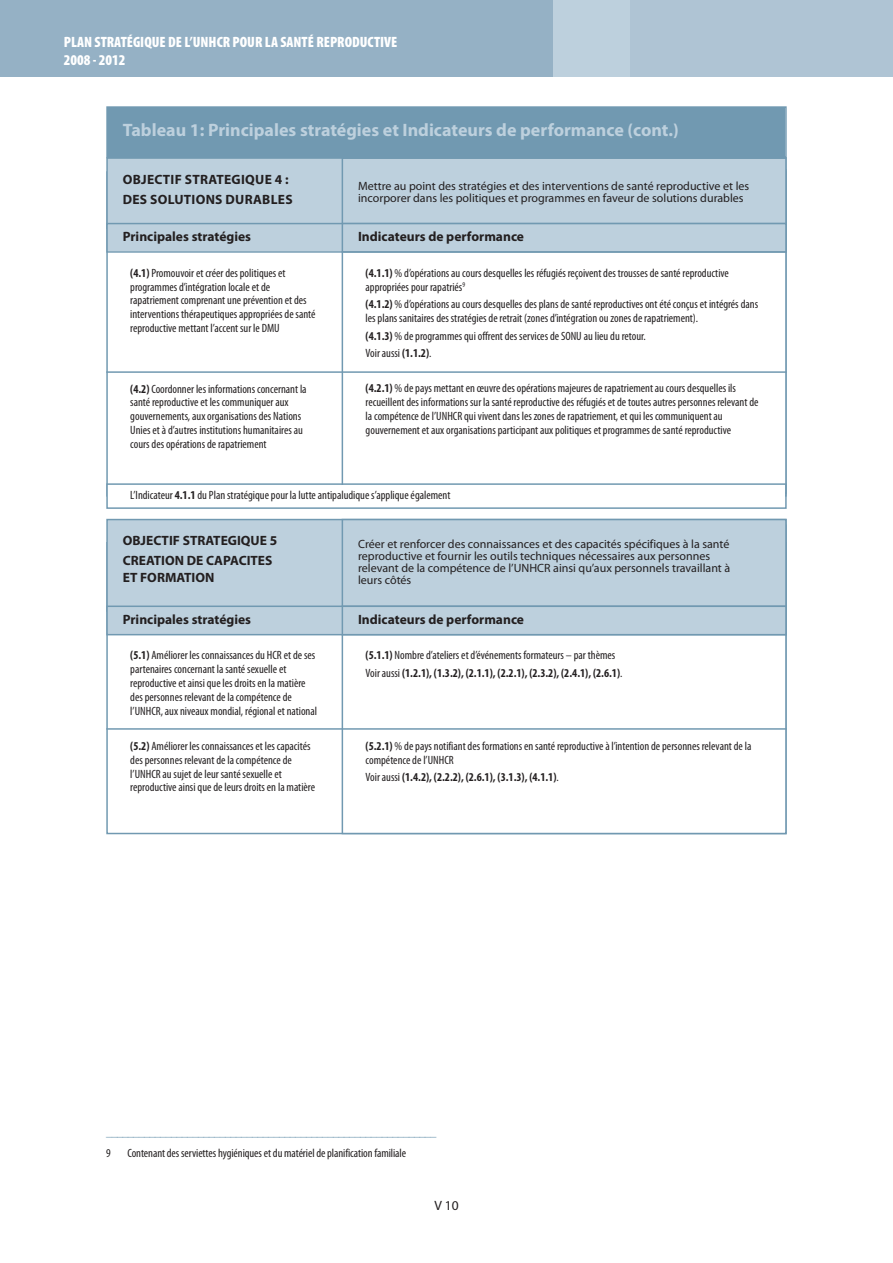
<style>
.page{position:relative;width:893px;height:1263px;background:#fff}
.page>*{position:absolute;margin:0;border:0;box-sizing:border-box;transform-origin:0 0}
.t1{font:700 18px "Myriad Pro";color:#bdd0dd}
.t2{font:900 condensed 15px/18px "Myriad Pro";color:#fff}
.t3{font:700 13.5px/20px "Myriad Pro";color:#231f20}
.t4{font:700 13.5px/20px "Myriad Pro";letter-spacing:.02em;color:#231f20}
.t5{font:13.5px "Myriad";color:#231f20}
.t6{font:condensed 12px/13.8px "Myriad Pro";color:#231f20}
.t7{font:12px/12px "Myriad Pro";color:#231f20}
.t8{font:700 condensed 12px/17.7px "Myriad Pro";color:#231f20}
.t9{font:condensed 12px "Myriad Pro";color:#7199b1}
.s1{font-weight:700}
.s2{font-weight:400}
</style>
<div class="page">
<div style="left:0;top:0;width:893px;height:77px;background:#afc4d4"></div>
<div style="left:0;top:0;width:553px;height:77px;background:#95b1c5"></div>
<div style="left:553px;top:0;width:76px;height:77px;background:#bdd0dd"></div>
<div style="left:108px;top:159px;width:677px;height:69px;background:#bdd0dd"></div>
<div style="left:342px;top:157px;width:445px;height:72px;border:2px solid #7199b1"></div>
<div style="left:108px;top:224px;width:677px;height:27px;background:#bdd0dd"></div>
<div style="left:106px;top:223px;width:681px;height:30px;border:2px solid #7199b1"></div>
<div style="left:342px;top:223px;width:445px;height:30px;border:2px solid #7199b1"></div>
<div style="left:106px;top:483px;width:681px;height:26px;border:2px solid #7199b1"></div>
<hr style="left:106px;top:371px;width:681px;height:2px;background:#7199b1">
<div style="left:108px;top:520px;width:677px;height:90px;background:#bdd0dd"></div>
<div style="left:342px;top:519px;width:445px;height:93px;border:2px solid #7199b1"></div>
<div style="left:108px;top:607px;width:677px;height:27px;background:#bdd0dd"></div>
<div style="left:106px;top:605px;width:681px;height:30px;border:2px solid #7199b1"></div>
<div style="left:342px;top:605px;width:445px;height:30px;border:2px solid #7199b1"></div>
<hr style="left:106px;top:728px;width:681px;height:2px;background:#7199b1">
<div style="left:108px;top:108px;width:677px;height:49px;background:#7199b1"></div>
<div style="left:106px;top:106px;width:681px;height:52px;border:2px solid #7199b1"></div>
<p class="t2" style="left:64px;top:35px;width:335px">PLAN STRATÉGIQUE DE L’UNHCR POUR LA SANTÉ REPRODUCTIVE<br>2008 - 2012</p>
<h1 class="t1" style="left:123px;top:124px;width:557px">tableau 1: principales stratégies et indicateurs de performance (cont.)</h1>
<p class="t4" style="left:123px;top:171px;width:171px">Objectif strategique 4 : des sOlutiOns durables</p>
<p class="t7" style="left:358px;top:181px;width:393px">Mettre au point des stratégies et des interventions de santé reproductive et les incorporer dans les politiques et programmes en faveur de solutions durables</p>
<p class="t3" style="left:123px;top:228px;width:130px">principales stratégies</p>
<p class="t3" style="left:358px;top:228px;width:167px">indicateurs de performance</p>
<p class="t6" style="left:130px;top:267px;width:187px"><span class="s1">(4.1)</span> Promouvoir et créer des politiques et programmes d’intégration locale et de rapatriement comprenant une prévention et des interventions thérapeutiques appropriées de santé reproductive mettant l’accent sur le DMU</p>
<p class="t6" style="left:130px;top:383px;width:178px"><span class="s1">(4.2)</span> Coordonner les informations concernant la santé reproductive et les communiquer aux gouvernements, aux organisations des Nations Unies et à d’autres institutions humanitaires au cours des opérations de rapatriement</p>
<p class="t6" style="left:366px;top:267px;width:365px"><span class="s1">(4.1.1)</span> % d’opérations au cours desquelles les réfugiés reçoivent des trousses de santé reproductive appropriées pour rapatriés<sup>9</sup></p>
<p class="t6" style="left:366px;top:298px;width:394px"><span class="s1">(4.1.2)</span> % d’opérations au cours desquelles des plans de santé reproductives ont été conçus et intégrés dans les plans sanitaires des stratégies de retrait (zones d’intégration ou zones de rapatriement).</p>
<p class="t6" style="left:366px;top:328px;width:282px;line-height:17.7px"><span class="s1">(4.1.3)</span> % de programmes qui offrent des services de SONU au lieu du retour.<br>Voir aussi <span class="s1">(1.1.2)</span>.</p>
<p class="t6" style="left:366px;top:383px;width:394px"><span class="s1">(4.2.1)</span> % de pays mettant en œuvre des opérations majeures de rapatriement au cours desquelles ils recueillent des informations sur la santé reproductive des réfugiés et de toutes autres personnes relevant de la compétence de l’UNHCR qui vivent dans les zones de rapatriement, et qui les communiquent au gouvernement et aux organisations participant aux politiques et programmes de santé reproductive</p>
<p class="t6" style="left:130px;top:489px;width:322px">L’Indicateur <span class="s1">4.1.1</span> du Plan stratégique pour la lutte antipaludique s’applique également</p>
<p class="t3" style="left:123px;top:532px;width:156px">Objectif strategique 5 creatiOn de capacites</p>
<p class="t3" style="left:123px;top:568px;width:93px">et fOrmatiOn</p>
<p class="t7" style="left:358px;top:539px;width:374px">Créer et renforcer des connaissances et des capacités spécifiques à la santé reproductive et fournir les outils techniques nécessaires aux personnes relevant de la compétence de l’UNHCR ainsi qu’aux personnels travaillant à leurs côtés</p>
<p class="t3" style="left:123px;top:610px;width:130px">principales stratégies</p>
<p class="t3" style="left:358px;top:610px;width:167px">indicateurs de performance</p>
<p class="t6" style="left:130px;top:649px;width:188px"><span class="s1">(5.1)</span> Améliorer les connaissances du HCR et de ses partenaires concernant la santé sexuelle et reproductive et ainsi que les droits en la matière des personnes relevant de la compétence de l’UNHCR, aux niveaux mondial, régional et national</p>
<p class="t6" style="left:130px;top:740px;width:186px"><span class="s1">(5.2)</span> Améliorer les connaissances et les capacités des personnes relevant de la compétence de l’UNHCR au sujet de leur santé sexuelle et reproductive ainsi que de leurs droits en la matière</p>
<p class="t8" style="left:366px;top:648px;width:258px">(5.1.1) <span class="s2">Nombre d’ateliers et d’événements formateurs – par thèmes<br>Voir aussi</span> (1.2.1), (1.3.2), (2.1.1), (2.2.1), (2.3.2), (2.4.1), (2.6.1)<span class="s2">.</span></p>
<p class="t6" style="left:366px;top:740px;width:387px"><span class="s1">(5.2.1)</span> % de pays notifiant des formations en santé reproductive à l’intention de personnes relevant de la compétence de l’UNHCR</p>
<p class="t8" style="left:366px;top:769px;width:195px"><span class="s2">Voir aussi</span> (1.4.2), (2.2.2), (2.6.1), (3.1.3), (4.1.1)<span class="s2">.</span></p>
<p class="t9" style="left:106px;top:1128px;width:332px">_____________________________________________________________</p>
<p class="t6" style="left:106px;top:1147px;width:6px">9</p>
<p class="t6" style="left:128px;top:1147px;width:280px">Contenant des serviettes hygiéniques et du matériel de planification familiale</p>
<p class="t5" style="left:434px;top:1201px;width:26px">V10</p>
</div>
